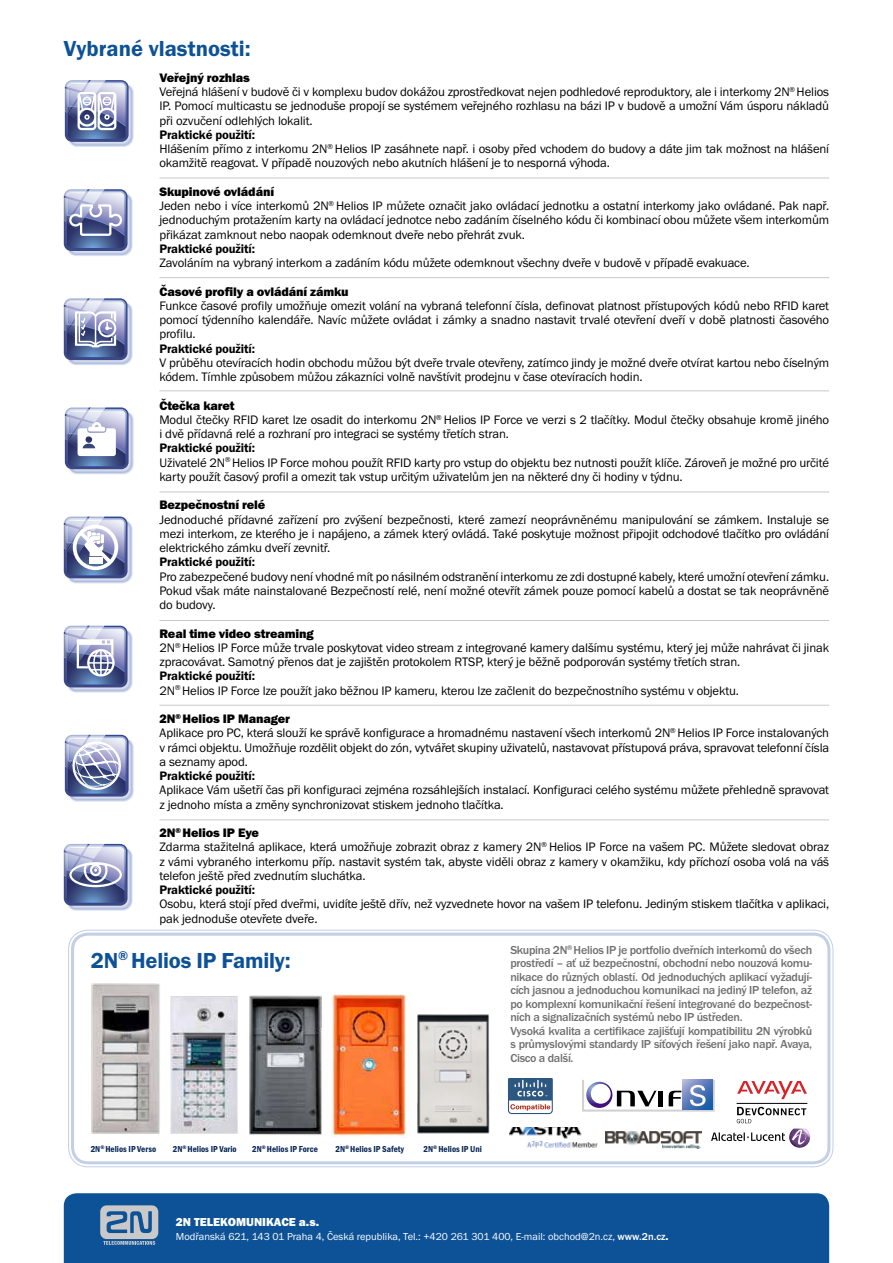
<style>
.page{position:relative;width:893px;height:1263px;background:#fff}
.page>*{position:absolute;margin:0;border:0;box-sizing:border-box;transform-origin:0 0}
.t1{font:600 22.5px "Franklin Got Itc TEE";color:#0d5296}
.t2{font:12.75px/14.2px "Franklin Got Itc TEE";letter-spacing:-.01em;color:#000}
.t3{font:12.75px "Franklin Got Itc TEE Heav";letter-spacing:-.01em;color:#000}
.t4{font:600 12.75px "Franklin Got Itc TEE";letter-spacing:-.01em;color:#000}
.t5{font:500 12px/13.5px "Franklin Got Itc TEE";letter-spacing:-.025em;color:#6f6f6f}
.t6{font:12px "Franklin Got Itc TEE Heav";color:#fff}
.t7{font:10.5px "Franklin Got Itc TEE";color:#fff}
.t8{font:600 condensed 9px "Franklin Got Itc TEE";color:#0a2755}
.s1{font-weight:600}
.s2{font-weight:500}
.s3{font-family:"Franklin Got Itc TEE Heav"}
</style>
<div class="page">
<div style="left:64px;top:1193px;width:765px;height:70px;background:#0d5296"></div>
<svg style="left:100px;top:1205px;width:58px;height:40px;background:#889fb7"></svg>
<svg style="left:65px;top:735px;width:69px;height:67px;background:#9ca4c5"></svg>
<svg style="left:64px;top:844px;width:69px;height:67px;background:#949ec1"></svg>
<svg style="left:64px;top:298px;width:69px;height:67px;background:#99a2c4"></svg>
<svg style="left:65px;top:80px;width:69px;height:67px;background:#9ea7c7"></svg>
<svg style="left:64px;top:189px;width:69px;height:67px;background:#929bbf"></svg>
<svg style="left:65px;top:407px;width:69px;height:67px"></svg>
<svg style="left:64px;top:517px;width:69px;height:67px"></svg>
<svg style="left:64px;top:626px;width:69px;height:67px;background:#9aa2c4"></svg>
<hr style="left:159px;top:178px;width:670px;height:1px;background:#c9c9c9">
<hr style="left:159px;top:277px;width:670px;height:1px;background:#c9c9c9">
<hr style="left:159px;top:390px;width:670px;height:1px;background:#c9c9c9">
<hr style="left:159px;top:492px;width:670px;height:1px;background:#c9c9c9">
<hr style="left:159px;top:620px;width:670px;height:1px;background:#c9c9c9">
<hr style="left:159px;top:705px;width:670px;height:1px;background:#c9c9c9">
<hr style="left:159px;top:819px;width:670px;height:1px;background:#c9c9c9">
<div style="left:68px;top:930px;width:765px;height:237px;border:1px solid #c2cfe7;border-radius:20px"></div>
<div style="left:71px;top:933px;width:759px;height:231px;border:3px solid #c2cfe7;border-radius:16px"></div>
<img style="left:170px;top:996px;width:68px;height:138px">
<img style="left:417px;top:1014px;width:73px;height:120px">
<img style="left:249px;top:995px;width:73px;height:140px">
<svg style="left:508px;top:1078px;width:45px;height:36px"></svg>
<svg style="left:737px;top:1107px;width:69px;height:16px"></svg>
<svg style="left:737px;top:1081px;width:70px;height:18px"></svg>
<hr style="left:737px;top:1103px;width:70px;height:1px;background:#000">
<img style="left:605px;top:1132px;width:97px;height:16px">
<img style="left:509px;top:1128px;width:88px;height:20px">
<img style="left:91px;top:983px;width:69px;height:151px">
<svg style="left:711px;top:1132px;width:74px;height:9px"></svg>
<img style="left:789px;top:1128px;width:21px;height:20px">
<svg style="left:792px;top:1129px;width:15px;height:16px"></svg>
<svg style="left:582px;top:1080px;width:133px;height:31px"></svg>
<img style="left:331px;top:994px;width:76px;height:143px">
<h1 class="t1" style="left:64px;top:36px;width:188px">Vybrané vlastnosti:</h1>
<p class="t3" style="left:159px;top:70px;width:92px">Veřejný rozhlas</p>
<p class="t2" style="left:159px;top:85px;width:671px;text-align:justify">Veřejná hlášení v budově či v komplexu budov dokážou zprostředkovat nejen podhledové reproduktory, ale i interkomy 2N<sup>®</sup> Helios IP. Pomocí multicastu se jednoduše propojí se systémem veřejného rozhlasu na bázi IP v budově a umožní Vám úsporu nákladů při ozvučení odlehlých lokalit.</p>
<p class="t2" style="left:159px;top:128px;width:671px"><span class="s1">Praktické použití:<br></span>Hlášením přímo z interkomu 2N<sup>®</sup> Helios IP zasáhnete např. i osoby před vchodem do budovy a dáte jim tak možnost na hlášení okamžitě reagovat. V případě nouzových nebo akutních hlášení je to nesporná výhoda.</p>
<p class="t3" style="left:159px;top:184px;width:116px">Skupinové ovládání</p>
<p class="t2" style="left:159px;top:199px;width:671px;text-align:justify">Jeden nebo i více interkomů 2N<sup>®</sup> Helios IP můžete označit jako ovládací jednotku a ostatní interkomy jako ovládané. Pak např. jednoduchým protažením karty na ovládací jednotce nebo zadáním číselného kódu či kombinací obou můžete všem interkomům přikázat zamknout nebo naopak odemknout dveře nebo přehrát zvuk.</p>
<p class="t4" style="left:159px;top:241px;width:97px">Praktické použití:</p>
<p class="t2" style="left:159px;top:256px;width:592px">Zavoláním na vybraný interkom a zadáním kódu můžete odemknout všechny dveře v budově v případě evakuace.</p>
<p class="t3" style="left:159px;top:284px;width:191px">Časové profily a ovládání zámku</p>
<p class="t2" style="left:159px;top:299px;width:671px;text-align:justify">Funkce časové profily umožňuje omezit volání na vybraná telefonní čísla, definovat platnost přístupových kódů nebo RFID karet pomocí týdenního kalendáře. Navíc můžete ovládat i zámky a snadno nastavit trvalé otevření dveří v době platnosti časového profilu.</p>
<p class="t4" style="left:159px;top:341px;width:97px">Praktické použití:</p>
<p class="t2" style="left:159px;top:356px;width:671px">V průběhu otevíracích hodin obchodu můžou být dveře trvale otevřeny, zatímco jindy je možné dveře otvírat kartou nebo číselným kódem. Tímhle způsobem můžou zákazníci volně navštívit prodejnu v čase otevíracích hodin.</p>
<p class="t3" style="left:159px;top:398px;width:77px">Čtečka karet</p>
<p class="t2" style="left:159px;top:413px;width:671px">Modul čtečky RFID karet lze osadit do interkomu 2N<sup>®</sup> Helios IP Force ve verzi s 2 tlačítky. Modul čtečky obsahuje kromě jiného i dvě přídavná relé a rozhraní pro integraci se systémy třetích stran.</p>
<p class="t2" style="left:159px;top:441px;width:671px"><span class="s1">Praktické použití:<br></span>Uživatelé 2N<sup>®</sup> Helios IP Force mohou použít RFID karty pro vstup do objektu bez nutnosti použít klíče. Zároveň je možné pro určité karty použít časový profil a omezit tak vstup určitým uživatelům jen na některé dny či hodiny v týdnu.</p>
<p class="t3" style="left:159px;top:498px;width:107px">Bezpečnostní relé</p>
<p class="t2" style="left:159px;top:512px;width:671px;text-align:justify">Jednoduché přídavné zařízení pro zvýšení bezpečnosti, které zamezí neoprávněnému manipulování se zámkem. Instaluje se mezi interkom, ze kterého je i napájeno, a zámek který ovládá. Také poskytuje možnost připojit odchodové tlačítko pro ovládání elektrického zámku dveří zevnitř.</p>
<p class="t4" style="left:159px;top:555px;width:97px">Praktické použití:</p>
<p class="t2" style="left:159px;top:569px;width:671px;text-align:justify">Pro zabezpečené budovy není vhodné mít po násilném odstranění interkomu ze zdi dostupné kabely, které umožní otevření zámku.<br>Pokud však máte nainstalované Bezpečností relé, není možné otevřít zámek pouze pomocí kabelů a dostat se tak neoprávněně do budovy.</p>
<p class="t3" style="left:159px;top:626px;width:156px">Real time video streaming</p>
<p class="t2" style="left:159px;top:641px;width:671px">2N<sup>®</sup> Helios IP Force může trvale poskytovat video stream z integrované kamery dalšímu systému, který jej může nahrávat či jinak zpracovávat. Samotný přenos dat je zajištěn protokolem RTSP, který je běžně podporován systémy třetích stran.</p>
<p class="t2" style="left:159px;top:669px;width:581px"><span class="s1">Praktické použití:<br></span>2N<sup>®</sup> Helios IP Force lze použít jako běžnou IP kameru, kterou lze začlenit do bezpečnostního systému v objektu.</p>
<p class="t3" style="left:159px;top:711px;width:132px">2N<sup>®</sup> Helios IP Manager</p>
<p class="t2" style="left:159px;top:726px;width:671px;text-align:justify">Aplikace pro PC, která slouží ke správě konfigurace a hromadnému nastavení všech interkomů 2N<sup>®</sup> Helios IP Force instalovaných v rámci objektu. Umožňuje rozdělit objekt do zón, vytvářet skupiny uživatelů, nastavovat přístupová práva, spravovat telefonní čísla a seznamy apod.</p>
<p class="t4" style="left:159px;top:769px;width:97px">Praktické použití:</p>
<p class="t2" style="left:159px;top:783px;width:671px">Aplikace Vám ušetří čas při konfiguraci zejména rozsáhlejších instalací. Konfiguraci celého systému můžete přehledně spravovat z jednoho místa a změny synchronizovat stiskem jednoho tlačítka.</p>
<p class="t3" style="left:159px;top:825px;width:101px">2N<sup>®</sup> Helios IP Eye</p>
<p class="t2" style="left:159px;top:840px;width:671px;text-align:justify">Zdarma stažitelná aplikace, která umožňuje zobrazit obraz z kamery 2N<sup>®</sup> Helios IP Force na vašem PC. Můžete sledovat obraz z vámi vybraného interkomu příp. nastavit systém tak, abyste viděli obraz z kamery v okamžiku, kdy příchozí osoba volá na váš telefon ještě před zvednutím sluchátka.</p>
<p class="t4" style="left:159px;top:883px;width:97px">Praktické použití:</p>
<p class="t2" style="left:159px;top:897px;width:671px">Osobu, která stojí před dveřmi, uvidíte ještě dřív, než vyzvednete hovor na vašem IP telefonu. Jediným stiskem tlačítka v aplikaci, pak jednoduše otevřete dveře.</p>
<h1 class="t1" style="left:91px;top:948px;width:201px">2N<sup>®</sup> Helios IP Family:</h1>
<p class="t5" style="left:510px;top:943px;width:303px">Skupina 2N<sup>®</sup> Helios IP je portfolio dveřních interkomů do všech prostředí – ať už bezpečnostní, obchodní nebo nouzová komu&shy;nikace do různých oblastí. Od jednoduchých aplikací vyžadují&shy;cích jasnou a jednoduchou komunikaci na jediný IP telefon, až po komplexní komunikační řešení integrované do bezpečnost&shy;ních a signalizačních systémů nebo IP ústředen.<br>Vysoká kvalita a certifikace zajišťují kompatibilitu 2N výrobků s průmyslovými standardy IP síťových řešení jako např. Avaya, Cisco a další.</p>
<p class="t8" style="left:91px;top:1144px;width:67px">2N<sup>®</sup> Helios IP Verso</p>
<p class="t8" style="left:173px;top:1144px;width:65px">2N<sup>®</sup> Helios IP Vario</p>
<p class="t8" style="left:424px;top:1144px;width:60px">2N<sup>®</sup> Helios IP Uni</p>
<p class="t8" style="left:252px;top:1144px;width:67px">2N<sup>®</sup> Helios IP Force</p>
<p class="t8" style="left:335px;top:1144px;width:70px">2N<sup>®</sup> Helios IP Safety</p>
<p class="t6" style="left:176px;top:1214px;width:145px">2N TELEKOMUNIKACE a.s.</p>
<p class="t7" style="left:176px;top:1230px;width:494px">Modřanská 621, 143 01 Praha 4, Česká republika, Tel.: +420 261 301 400, E-mail: obchod@2n.cz, <span class="s2">www.2n.cz</span><span class="s3">.</span></p>
</div>
